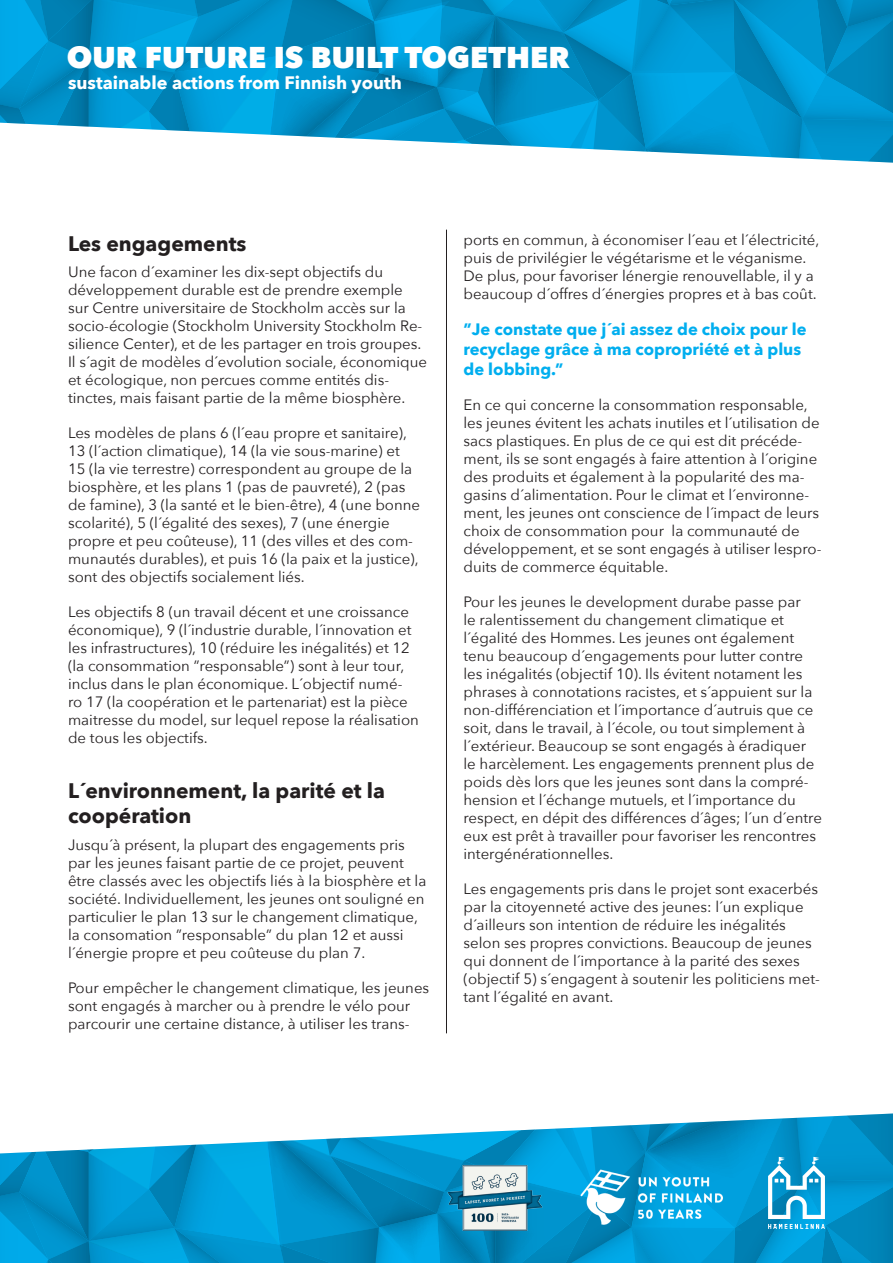
<style>
.page{position:relative;width:893px;height:1263px;background:#fff}
.page>*{position:absolute;margin:0;border:0;box-sizing:border-box;transform-origin:0 0}
.t1{font:800 30px "Avenir Next";color:#fff}
.Otsikko_2{font:700 21px/25.2px "Avenir Next";color:#231f20}
.t2{font:700 18px "Avenir Next";color:#fff}
.Lainaus_fr{font:700 16.5px/19.8px "Avenir Next";color:#00aeef}
.Leipä_fr{font:15px/18px "Avenir Next";color:#231f20}
</style>
<div class="page">
<svg style="left:0;top:0;width:893px;height:163px;background:#1fa0d1"></svg>
<hr style="left:446px;top:230px;width:1px;height:803px;background:#231f20">
<svg style="left:0;top:1113px;width:893px;height:150px"></svg>
<img style="left:445px;top:1164px;width:98px;height:67px">
<img style="left:566px;top:1162px;width:174px;height:70px">
<h1 class="t1" style="left:67px;top:39px;width:504px">OUR FUTURE IS BUILT TOGETHER</h1>
<p class="t2" style="left:68px;top:67px;width:335px">sustainable actions from Finnish youth</p>
<p class="Otsikko_2" style="left:68px;top:230px;width:180px">Les engagements</p>
<p class="Leipä_fr" style="left:68px;top:262px;width:361px">Une facon d´examiner les dix-sept objectifs du développement durable est de prendre exemple sur Centre universitaire de Stockholm accès sur la socio-écologie (Stockholm University Stockholm Re&shy;silience Center), et de les partager en trois groupes.<br>Il s´agit de modèles d´evolution sociale, économique et écologique, non percues comme entités dis&shy;tinctes, mais faisant partie de la même biosphère.</p>
<p class="Leipä_fr" style="left:68px;top:423px;width:354px">Les modèles de plans 6 (l´eau propre et sanitaire), 13 (l´action climatique), 14 (la vie sous-marine) et 15 (la vie terrestre) correspondent au groupe de la biosphère, et les plans 1 (pas de pauvreté), 2 (pas de famine), 3 (la santé et le bien-être), 4 (une bonne scolarité), 5 (l´égalité des sexes), 7 (une énergie propre et peu coûteuse), 11 (des villes et des com&shy;munautés durables), et puis 16 (la paix et la justice), sont des objectifs socialement liés.</p>
<p class="Leipä_fr" style="left:68px;top:602px;width:352px">Les objectifs 8 (un travail décent et une croissance économique), 9 (l´industrie durable, l´innovation et les infrastructures), 10 (réduire les inégalités) et 12 (la consommation ”responsable”) sont à leur tour, inclus dans le plan économique. L´objectif numé&shy;ro 17 (la coopération et le partenariat) est la pièce maitresse du model, sur lequel repose la réalisation de tous les objectifs.</p>
<p class="Otsikko_2" style="left:68px;top:778px;width:319px">L´environnement, la parité et la coopération</p>
<p class="Leipä_fr" style="left:68px;top:835px;width:360px">Jusqu´à présent, la plupart des engagements pris par les jeunes faisant partie de ce projet, peuvent être classés avec les objectifs liés à la biosphère et la société. Individuellement, les jeunes ont souligné en particulier le plan 13 sur le changement climatique, la consomation ”responsable” du plan 12 et aussi l´énergie propre et peu coûteuse du plan 7.</p>
<p class="Leipä_fr" style="left:68px;top:978px;width:363px">Pour empêcher le changement climatique, les jeunes sont engagés à marcher ou à prendre le vélo pour parcourir une certaine distance, à utiliser les trans-</p>
<p class="Leipä_fr" style="left:463px;top:230px;width:357px">ports en commun, à économiser l´eau et l´électricité, puis de privilégier le végétarisme et le véganisme.<br>De plus, pour favoriser lénergie renouvellable, il y a beaucoup d´offres d´énergies propres et à bas coût.</p>
<p class="Lainaus_fr" style="left:463px;top:319px;width:344px">”Je constate que j´ai assez de choix pour le recyclage grâce à ma copropriété et à plus de lobbing.”</p>
<p class="Leipä_fr" style="left:463px;top:395px;width:360px">En ce qui concerne la consommation responsable, les jeunes évitent les achats inutiles et l´utilisation de sacs plastiques. En plus de ce qui est dit précéde&shy;ment, ils se sont engagés à faire attention à l´origine des produits et également à la popularité des ma&shy;gasins d´alimentation. Pour le climat et l´environne&shy;ment, les jeunes ont conscience de l´impact de leurs choix de consommation pour la communauté de développement, et se sont engagés à utiliser lespro&shy;duits de commerce équitable.</p>
<p class="Leipä_fr" style="left:463px;top:592px;width:360px">Pour les jeunes le development durabe passe par<br>le ralentissement du changement climatique et l´égalité des Hommes. Les jeunes ont également tenu beaucoup d´engagements pour lutter contre les inégalités (objectif 10). Ils évitent notament les phrases à connotations racistes, et s´appuient sur la non-différenciation et l´importance d´autruis que ce soit, dans le travail, à l´école, ou tout simplement à l´extérieur. Beaucoup se sont engagés à éradiquer le harcèlement. Les engagements prennent plus de poids dès lors que les jeunes sont dans la compré&shy;hension et l´échange mutuels, et l´importance du respect, en dépit des différences d´âges; l´un d´entre eux est prêt à travailler pour favoriser les rencontres intergénérationnelles.</p>
<p class="Leipä_fr" style="left:463px;top:879px;width:358px">Les engagements pris dans le projet sont exacerbés par la citoyenneté active des jeunes: l´un explique d´ailleurs son intention de réduire les inégalités selon ses propres convictions. Beaucoup de jeunes qui donnent de l´importance à la parité des sexes (objectif 5) s´engagent à soutenir les politiciens met&shy;tant l´égalité en avant.</p>
</div>
